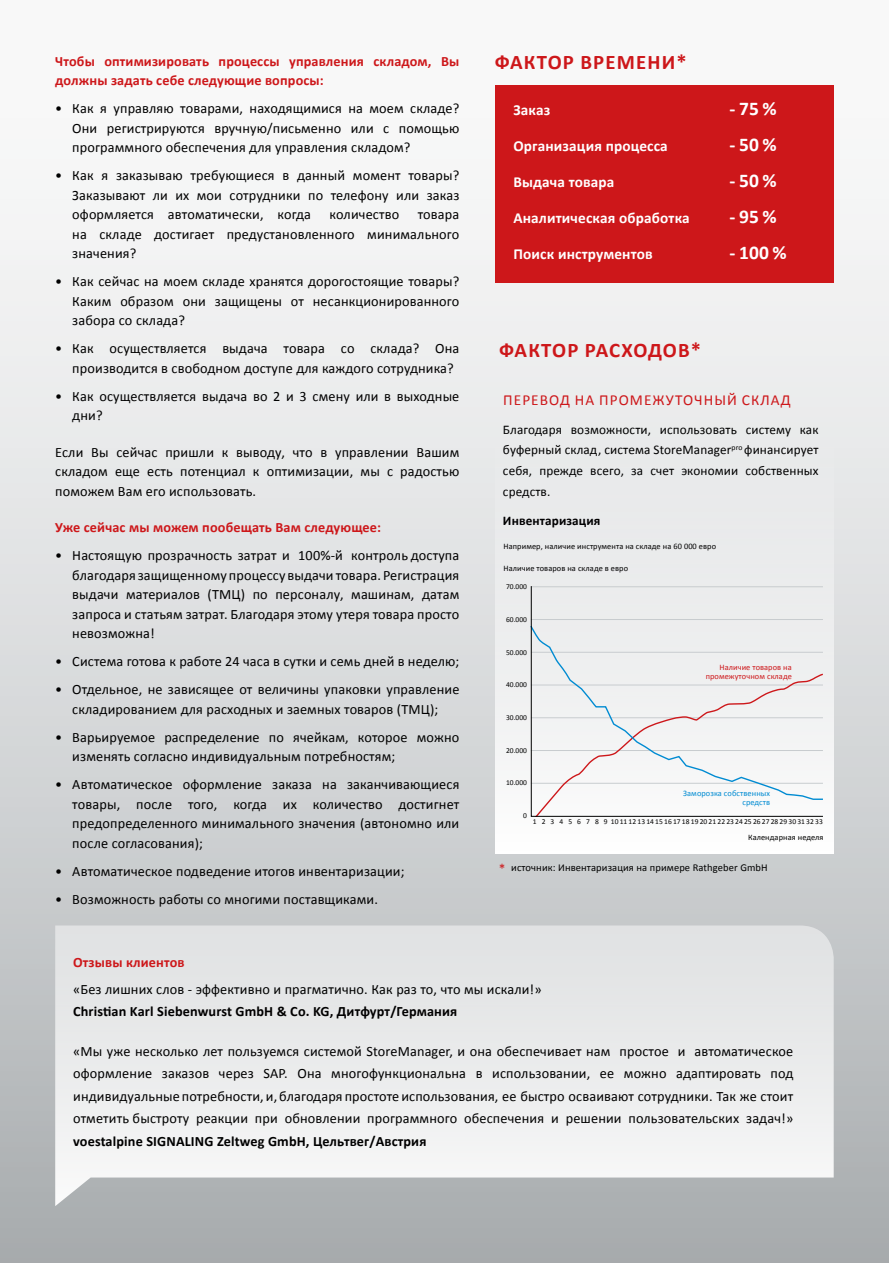
<style>
.page{position:relative;width:889px;height:1263px;background:#fff}
.page>*{position:absolute;margin:0;border:0;box-sizing:border-box;transform-origin:0 0}
.t1{font:700 20.7px "Calibri";letter-spacing:.04em;color:#cd171a}
.t2{font:700 20.7px "Calibri";letter-spacing:.06em;color:#cd171a}
.t3{font:700 19.5px "Calibri";letter-spacing:.01em;color:#fff}
.t4{font:700 15.3px "Calibri";letter-spacing:.01em;color:#fff}
.t5{font:15.3px "Calibri";letter-spacing:.07em;color:#cd171a}
.t6{font:14.25px/19.5px "Calibri";letter-spacing:.01em;color:#000;text-align:justify}
.t7{font:700 14.25px/19.5px "Calibri";letter-spacing:.01em;color:#cd171a}
.t8{font:700 14.25px "Calibri";letter-spacing:.01em;color:#000}
.t9{font:13.2px/20.9px "Calibri";letter-spacing:.01em;color:#000;text-align:justify}
.t10{font:700 13.2px "Calibri";letter-spacing:.01em;color:#000}
.t11{font:10.5px "Calibri";letter-spacing:.01em;color:#000}
.t12{font:8.4px "Calibri";letter-spacing:.01em;color:#000}
.t13{font:8.4px/9px "Calibri";letter-spacing:.01em;color:#cd171a;text-align:right}
.t14{font:8.4px/9px "Calibri";letter-spacing:.01em;color:#008bd2;text-align:right}
.t15{font:7.5px "Calibri";letter-spacing:.01em;color:#000}
.s1{font-size:13.5px;color:#cd171a}
</style>
<div class="page">
<div style="left:0;top:0;width:889px;height:1263px;background:linear-gradient(to bottom,#fff,#adb2b4)"></div>
<div style="left:495px;top:86px;width:338px;height:197px;background:#cd171a"></div>
<div style="left:495px;top:372px;width:338px;height:482px;background:linear-gradient(to bottom,#e5e7e7,#f8f9f9)"></div>
<svg style="left:530px;top:585px;width:294px;height:232px"></svg>
<svg style="left:55px;top:925px;width:778px;height:281px;fill:#e8e9ea"></svg>
<p class="t7" style="left:55px;top:51px;width:406px">Чтобы оптимизировать процессы управления складом, Вы должны задать себе следующие вопросы:</p>
<p class="t6" style="left:72px;top:99px;width:388px;text-indent:-17px">• Как я управляю товарами, находящимися на моем складе?<br>Они регистрируются вручную/письменно или с помощью программного обеспечения для управления складом?</p>
<p class="t6" style="left:72px;top:166px;width:388px;text-indent:-17px">• Как я заказываю требующиеся в данный момент товары?<br>Заказывают ли их мои сотрудники по телефону или заказ оформляется автоматически, когда</p>
<p class="t6" style="left:72px;top:205px;width:388px;text-indent:345px">товара на складе достигает предустановленного минимального значения?</p>
<p class="t6" style="left:72px;top:272px;width:388px;text-indent:-17px">• Как сейчас на моем складе хранятся дорогостоящие товары?<br>Каким образом они защищены от несанкционированного забора со склада?</p>
<p class="t6" style="left:72px;top:339px;width:388px;text-indent:-17px">• Как осуществляется выдача товара со склада? Она производится в свободном доступе для каждого сотрудника?</p>
<p class="t6" style="left:72px;top:386px;width:388px;text-indent:-17px">• Как осуществляется выдача во 2 и 3 смену или в выходные дни?</p>
<p class="t6" style="left:55px;top:442px;width:405px">Если Вы сейчас пришли к выводу, что в управлении Вашим складом еще есть потенциал к оптимизации, мы с радостью поможем Вам его использовать.</p>
<p class="t7" style="left:55px;top:518px;width:327px">Уже сейчас мы можем пообещать Вам следующее:</p>
<p class="t6" style="left:72px;top:546px;width:388px;text-indent:-17px">• Настоящую прозрачность затрат и 100%-й контроль доступа благодаря защищенному процессу выдачи товара. Регистрация выдачи материалов (ТМЦ) по персоналу, машинам, датам запроса и статьям затрат. Благодаря этому утеря товара просто невозможна!</p>
<p class="t6" style="left:55px;top:652px;width:405px">• Система готова к работе 24 часа в сутки и семь дней в неделю;</p>
<p class="t6" style="left:55px;top:680px;width:405px;text-align:center">• Отдельное, не зависящее от величины упаковки управление складированием для расходных и заемных товаров (ТМЦ);</p>
<p class="t6" style="left:72px;top:727px;width:388px;text-indent:-17px">• Варьируемое распределение по ячейкам, которое можно изменять согласно индивидуальным потребностям;</p>
<p class="t6" style="left:72px;top:775px;width:388px;text-indent:-17px">• Автоматическое оформление заказа на заканчивающиеся товары, после того, когда их количество достигнет предопределенного минимального значения (автономно или после согласования);</p>
<p class="t6" style="left:55px;top:861px;width:351px">• Автоматическое подведение итогов инвентаризации;</p>
<p class="t6" style="left:55px;top:889px;width:324px">• Возможность работы со многими поставщиками.</p>
<p class="t6" style="left:330px;top:205px;width:71px">количество</p>
<h1 class="t2" style="left:495px;top:49px;width:193px">ФАКТОР ВРЕМЕНИ*</h1>
<p class="t4" style="left:513px;top:100px;width:38px">Заказ</p>
<h2 class="t3" style="left:729px;top:96px;width:49px">- 75 %</h2>
<p class="t4" style="left:513px;top:136px;width:156px">Организация процесса</p>
<h2 class="t3" style="left:729px;top:132px;width:49px">- 50 %</h2>
<p class="t4" style="left:513px;top:172px;width:103px">Выдача товара</p>
<h2 class="t3" style="left:729px;top:168px;width:49px">- 50 %</h2>
<p class="t4" style="left:513px;top:208px;width:178px">Аналитическая обработка</p>
<h2 class="t3" style="left:729px;top:204px;width:49px">- 95 %</h2>
<p class="t4" style="left:513px;top:244px;width:141px">Поиск инструментов</p>
<h2 class="t3" style="left:729px;top:240px;width:59px">- 100 %</h2>
<h1 class="t1" style="left:499px;top:337px;width:203px">ФАКТОР РАСХОДОВ*</h1>
<p class="t5" style="left:503px;top:390px;width:289px">ПЕРЕВОД НА ПРОМЕЖУТОЧНЫЙ СКЛАД</p>
<p class="t9" style="left:503px;top:419px;width:317px">Благодаря возможности, использовать систему как буферный склад, система StoreManager<sup>pro</sup> финансирует себя, прежде всего, за счет экономии собственных средств.</p>
<p class="t10" style="left:503px;top:512px;width:99px">Инвентаризация</p>
<p class="t12" style="left:503px;top:540px;width:214px">Например, наличие инструмента на складе на 60 000 евро</p>
<p class="t12" style="left:503px;top:563px;width:126px">Наличие товаров на складе в евро</p>
<p class="t15" style="left:506px;top:582px;width:22px">70.000</p>
<p class="t15" style="left:506px;top:615px;width:22px">60.000</p>
<p class="t15" style="left:506px;top:647px;width:22px">50.000</p>
<p class="t15" style="left:506px;top:680px;width:22px">40.000</p>
<p class="t15" style="left:506px;top:713px;width:22px">30.000</p>
<p class="t15" style="left:506px;top:745px;width:22px">20.000</p>
<p class="t15" style="left:506px;top:778px;width:22px">10.000</p>
<p class="t15" style="left:523px;top:811px;width:5px">0</p>
<p class="t13" style="left:705px;top:663px;width:88px">Наличие товаров на промежуточном складе</p>
<p class="t14" style="left:683px;top:789px;width:88px">Заморозка собственных средств</p>
<p class="t15" style="left:533px;top:816px;width:291px">1 2 3 4 5 6 7 8 9 101112131415161718192021222324252627282930313233</p>
<p class="t12" style="left:748px;top:831px;width:77px">Календарная неделя</p>
<p class="t11" style="left:499px;top:861px;width:270px"><span class="s1">*</span> источник: Инвентаризация на примере Rathgeber GmbH</p>
<p class="t7" style="left:73px;top:953px;width:113px">Отзывы клиентов</p>
<p class="t6" style="left:73px;top:979px;width:470px">«Без лишних слов - эффективно и прагматично. Как раз то, что мы искали!»</p>
<p class="t8" style="left:73px;top:1002px;width:386px">Christian Karl Siebenwurst GmbH &amp; Co. KG, Дитфурт/Германия</p>
<p class="t6" style="left:73px;top:1040px;width:721px;line-height:22.5px">«Мы уже несколько лет пользуемся системой StoreManager, и она обеспечивает нам простое и автоматическое оформление заказов через SAP. Она многофункциональна в использовании, ее можно адаптировать под индивидуальные потребности, и, благодаря простоте использования, ее быстро осваивают сотрудники. Так же стоит отметить быстроту реакции при обновлении программного обеспечения и решении пользовательских задач!»</p>
<p class="t8" style="left:73px;top:1132px;width:355px">voestalpine SIGNALING Zeltweg GmbH, Цельтвег/Австрия</p>
</div>
